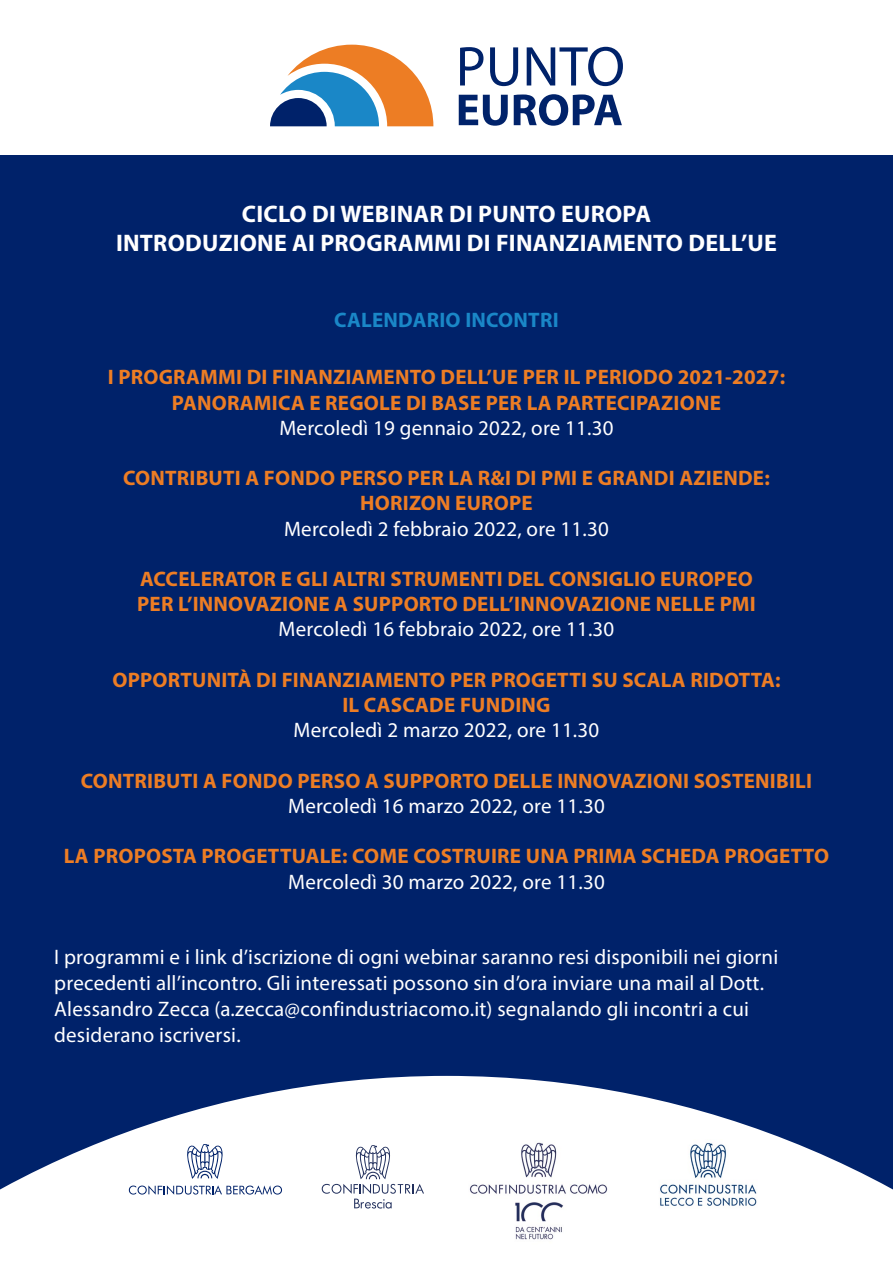
<style>
.page{position:relative;width:893px;height:1263px;background:#fff}
.page>*{position:absolute;margin:0;border:0;box-sizing:border-box;transform-origin:0 0}
.t1{font:700 24px/28.8px "Myriad Pro";letter-spacing:.01em;color:#fff;text-align:center}
.t2{font:700 21px/25.2px "Myriad Pro";letter-spacing:.01em;color:#ed7d24;text-align:center}
.t3{font:21px/26.1px "Myriad Pro";letter-spacing:.01em;color:#fff}
.t4{font:700 21px "Myriad Pro";letter-spacing:.01em;color:#1a87c7}
</style>
<div class="page">
<div style="left:0;top:155px;width:893px;height:1087px;background:#00226a"></div>
<svg style="left:0;top:1076px;width:893px;height:166px;fill:#fff"></svg>
<svg style="left:460px;top:47px;width:23px;height:38px"></svg>
<svg style="left:490px;top:47px;width:28px;height:39px"></svg>
<svg style="left:527px;top:47px;width:96px;height:39px"></svg>
<svg style="left:459px;top:95px;width:49px;height:31px"></svg>
<svg style="left:514px;top:94px;width:108px;height:32px"></svg>
<svg style="left:270px;top:45px;width:163px;height:81px"></svg>
<svg style="left:129px;top:1185px;width:153px;height:10px;background:#b8c1d5"></svg>
<svg style="left:186px;top:1144px;width:37px;height:35px"></svg>
<svg style="left:322px;top:1145px;width:102px;height:63px;background:#e5e7ec"></svg>
<img style="left:451px;top:1129px;width:174px;height:113px">
<img style="left:655px;top:1139px;width:109px;height:71px">
<p class="t1" style="left:116px;top:199px;width:662px">CICLO DI WEBINAR DI PUNTO EUROPA<br>INTRODUZIONE AI PROGRAMMI DI FINANZIAMENTO DELL’UE</p>
<p class="t4" style="left:334px;top:306px;width:226px">CALENDARIO INCONTRI</p>
<p class="t2" style="left:108px;top:364px;width:679px">I PROGRAMMI DI FINANZIAMENTO DELL’UE PER IL PERIODO 2021-2027:<br>PANORAMICA E REGOLE DI BASE PER LA PARTECIPAZIONE</p>
<p class="t3" style="left:279px;top:414px;width:336px">Mercoledì 19 gennaio 2022, ore 11.30</p>
<p class="t2" style="left:123px;top:465px;width:648px">CONTRIBUTI A FONDO PERSO PER LA R&amp;I DI PMI E GRANDI AZIENDE:<br>HORIZON EUROPE</p>
<p class="t3" style="left:284px;top:515px;width:326px">Mercoledì 2 febbraio 2022, ore 11.30</p>
<p class="t2" style="left:137px;top:566px;width:620px;text-align:left">ACCELERATOR E GLI ALTRI STRUMENTI DEL CONSIGLIO EUROPEO<br>PER L’INNOVAZIONE A SUPPORTO DELL’INNOVAZIONE NELLE PMI</p>
<p class="t3" style="left:279px;top:616px;width:337px">Mercoledì 16 febbraio 2022, ore 11.30</p>
<p class="t2" style="left:112px;top:666px;width:670px">OPPORTUNITÀ DI FINANZIAMENTO PER PROGETTI SU SCALA RIDOTTA:<br>IL CASCADE FUNDING</p>
<p class="t3" style="left:294px;top:717px;width:307px">Mercoledì 2 marzo 2022, ore 11.30</p>
<p class="t2" style="left:81px;top:767px;width:733px">CONTRIBUTI A FONDO PERSO A SUPPORTO DELLE INNOVAZIONI SOSTENIBILI</p>
<p class="t3" style="left:288px;top:792px;width:318px">Mercoledì 16 marzo 2022, ore 11.30</p>
<p class="t2" style="left:64px;top:843px;width:767px">LA PROPOSTA PROGETTUALE: COME COSTRUIRE UNA PRIMA SCHEDA PROGETTO</p>
<p class="t3" style="left:288px;top:868px;width:318px">Mercoledì 30 marzo 2022, ore 11.30</p>
<p class="t3" style="left:54px;top:944px;width:726px">I programmi e i link d’iscrizione di ogni webinar saranno resi disponibili nei giorni precedenti all’incontro. Gli interessati possono sin d’ora inviare una mail al Dott.<br>Alessandro Zecca (a.zecca@confindustriacomo.it) segnalando gli incontri a cui desiderano iscriversi.</p>
</div>
